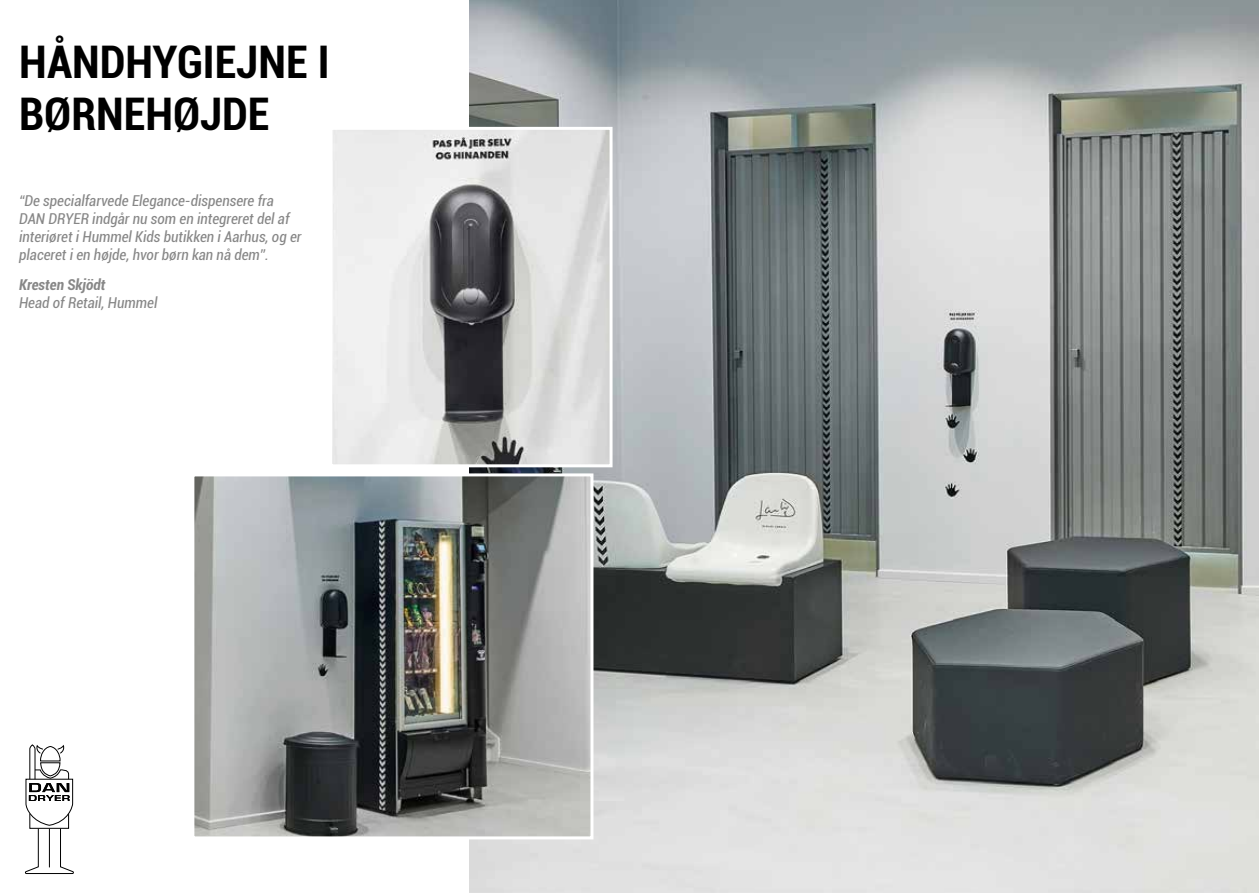
<style>
.page{position:relative;width:1259px;height:893px;background:#fff}
.page>*{position:absolute;margin:0;border:0;box-sizing:border-box;transform-origin:0 0}
.t1{font:700 condensed 45px/51.8px "Roboto";color:#000}
.t2{font:italic condensed 15px/18px "Roboto";color:#878787}
.t3{font:italic 700 condensed 15px "Roboto";color:#878787}
</style>
<div class="page">
<img style="left:469px;top:0;width:790px;height:893px">
<img style="left:333px;top:131px;width:275px;height:332px">
<div style="left:329px;top:127px;width:283px;height:340px;border:3px solid #fff"></div>
<img style="left:195px;top:477px;width:394px;height:358px">
<div style="left:191px;top:473px;width:402px;height:366px;border:3px solid #fff"></div>
<svg style="left:25px;top:744px;width:49px;height:130px"></svg>
<h1 class="t1" style="left:19px;top:35px;width:312px">HÅNDHYGIEJNE I<br>BØRNEHØJDE</h1>
<p class="t2" style="left:19px;top:191px;width:284px">“De specialfarvede Elegance-dispensere fra DAN DRYER indgår nu som en integreret del af interiøret i Hummel Kids butikken i Aarhus, og er placeret i en højde, hvor børn kan nå dem”.</p>
<p class="t3" style="left:19px;top:274px;width:88px">Kresten Skjödt</p>
<p class="t2" style="left:19px;top:293px;width:140px">Head of Retail, Hummel</p>
</div>
